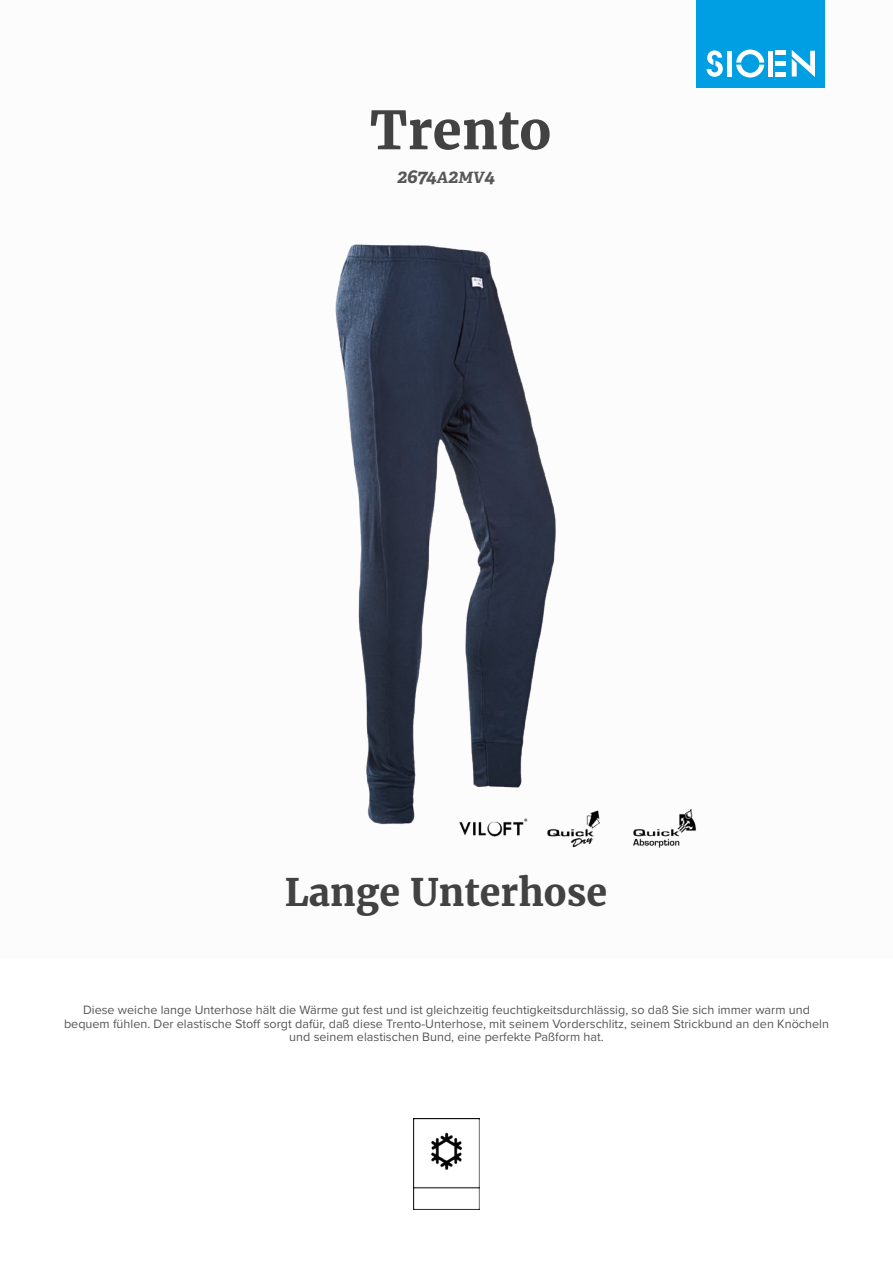
<style>
.page{position:relative;width:893px;height:1263px;background:#fff}
.page>*{position:absolute;margin:0;border:0;box-sizing:border-box;transform-origin:0 0}
.t1{font:700 52.5px "Merriweather";color:#424243}
.t2{font:700 37.5px "Merriweather";color:#424243}
.t3{font:italic 700 19.5px "Adelle";color:#575756}
.t4{font:12.6px/13.6px "Proxima Nova";color:#575756;text-align:center}
.s1{font-size:15.6px}
</style>
<div class="page">
<div style="left:697px;top:0;width:128px;height:88px;background:#009fe3"></div>
<svg style="left:707px;top:50px;width:16px;height:27px"></svg>
<svg style="left:736px;top:50px;width:28px;height:28px"></svg>
<div style="left:727px;top:51px;width:5px;height:26px;background:#fff"></div>
<div style="left:768px;top:51px;width:5px;height:26px;background:#fff"></div>
<div style="left:775px;top:72px;width:11px;height:5px;background:#fff"></div>
<div style="left:775px;top:61px;width:11px;height:5px;background:#fff"></div>
<hr style="left:775px;top:51px;width:11px;height:4px;background:#fff">
<svg style="left:792px;top:50px;width:23px;height:27px"></svg>
<img style="left:688px;top:809px;width:9px;height:22px">
<img style="left:413px;top:1118px;width:67px;height:92px">
<img style="left:335px;top:244px;width:353px;height:604px">
<h1 class="t1" style="left:370px;top:95px;width:183px">Trento</h1>
<h3 class="t3" style="left:397px;top:164px;width:99px">2674<span class="s1">A</span>2<span class="s1">MV</span>4</h3>
<h2 class="t2" style="left:285px;top:867px;width:324px">Lange Unterhose</h2>
<p class="t4" style="left:64px;top:1002px;width:766px">Diese weiche lange Unterhose hält die Wärme gut fest und ist gleichzeitig feuchtigkeitsdurchlässig, so daß Sie sich immer warm und bequem fühlen. Der elastische Stoff sorgt dafür, daß diese Trento-Unterhose, mit seinem Vorderschlitz, seinem Strickbund an den Knöcheln und seinem elastischen Bund, eine perfekte Paßform hat.</p>
</div>
